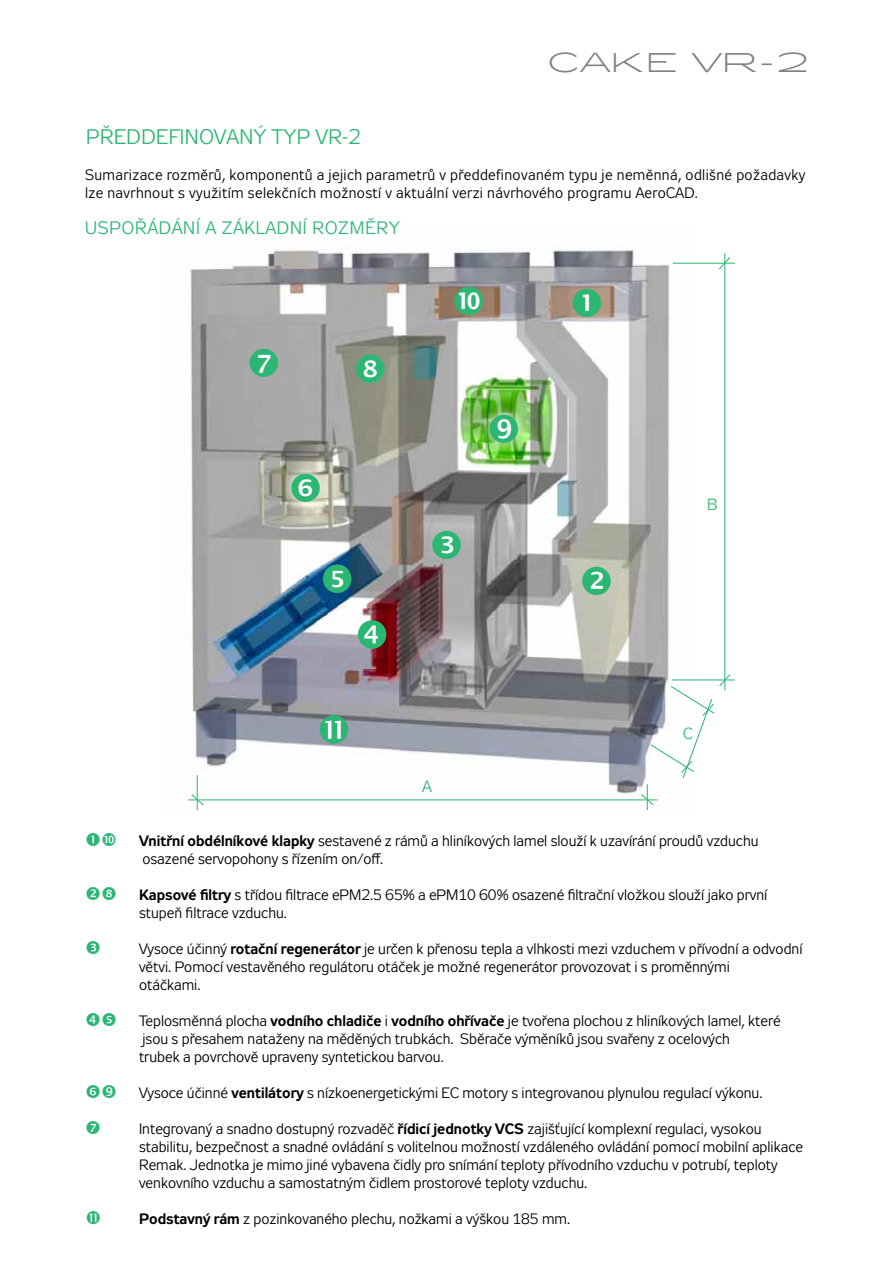
<style>
.page{position:relative;width:893px;height:1263px;background:#fff}
.page>*{position:absolute;margin:0;border:0;box-sizing:border-box;transform-origin:0 0}
.t1{font:27px "Zeppelin 51";letter-spacing:.1em;color:#808285}
.t2{font:21px "Zeppelin 31";letter-spacing:.025em;color:#2bb673}
.t3{font:18px "Zeppelin 31";letter-spacing:.05em;color:#2bb673}
.t4{font:16.05px "Zeppelin 31";color:#2bb673}
.t5{font:15px/18px "Zeppelin 31";color:#000}
.t6{font:15px/18px "Zeppelin 31";letter-spacing:.025em;color:#000}
.s1{font-weight:700}
</style>
<div class="page">
<img style="left:188px;top:246px;width:503px;height:565px">
<svg style="left:358px;top:620px;width:28px;height:29px"></svg>
<div style="left:282px;top:464px;width:47px;height:47px;background:#fff;opacity:.9"></div>
<div style="left:480px;top:405px;width:47px;height:47px;background:#fff;opacity:.9"></div>
<hr style="left:673px;top:263px;width:62px;height:1px;background:#2bb673">
<svg style="left:718px;top:256px;width:13px;height:14px"></svg>
<hr style="left:672px;top:679px;width:63px;height:1px;background:#2bb673">
<hr style="left:197px;top:775px;width:1px;height:35px;background:#2bb673">
<hr style="left:724px;top:253px;width:1px;height:437px;background:#2bb673">
<hr style="left:188px;top:799px;width:469px;height:1px;background:#2bb673">
<svg style="left:190px;top:793px;width:15px;height:13px"></svg>
<svg style="left:640px;top:673px;width:91px;height:137px"></svg>
<svg style="left:87px;top:1211px;width:13px;height:13px"></svg>
<svg style="left:320px;top:715px;width:28px;height:29px"></svg>
<svg style="left:573px;top:288px;width:28px;height:29px"></svg>
<svg style="left:582px;top:566px;width:29px;height:29px"></svg>
<svg style="left:432px;top:530px;width:29px;height:29px"></svg>
<svg style="left:292px;top:473px;width:28px;height:28px"></svg>
<svg style="left:250px;top:348px;width:28px;height:29px"></svg>
<svg style="left:356px;top:354px;width:29px;height:29px"></svg>
<svg style="left:490px;top:414px;width:28px;height:29px"></svg>
<svg style="left:455px;top:286px;width:28px;height:29px"></svg>
<svg style="left:323px;top:564px;width:28px;height:29px"></svg>
<h1 class="t1" style="left:549px;top:48px;width:261px">CAKE VR-2</h1>
<h2 class="t2" style="left:86px;top:125px;width:276px">předdefinovaný typ VR-2</h2>
<p class="t6" style="left:85px;top:167px;width:722px">Sumarizace rozměrů, komponentů a jejich parametrů v předdefinovaném typu je neměnná, odlišné požadavky lze navrhnout s využitím selekčních možností v aktuální verzi návrhového programu AeroCAD.</p>
<p class="t3" style="left:85px;top:218px;width:316px">uspořádání a základní rozměry</p>
<p class="t4" style="left:422px;top:778px;width:11px">A</p>
<p class="t4" style="left:707px;top:496px;width:12px">B</p>
<p class="t4" style="left:683px;top:725px;width:11px">C</p>
<p class="t5" style="left:139px;top:833px;width:621px"><span class="s1">Vnitřní obdélníkové klapky</span> sestavené z rámů a hliníkových lamel slouží k uzavírání proudů vzduchu osazené servopohony s řízením on/off.</p>
<p class="t5" style="left:139px;top:887px;width:630px"><span class="s1">Kapsové filtry</span> s třídou filtrace ePM2.5 65% a ePM10 60% osazené filtrační vložkou slouží jako první stupeň filtrace vzduchu.</p>
<p class="t5" style="left:139px;top:941px;width:665px">Vysoce účinný <span class="s1">rotační regenerátor</span> je určen k přenosu tepla a vlhkosti mezi vzduchem v přívodní a odvodní větvi. Pomocí vestavěného regulátoru otáček je možné regenerátor provozovat i s proměnnými<br>otáčkami.</p>
<p class="t5" style="left:139px;top:1013px;width:643px">Teplosměnná plocha <span class="s1">vodního chladiče</span> i <span class="s1">vodního ohřívače</span> je tvořena plochou z hliníkových lamel, které jsou s přesahem nataženy na měděných trubkách. Sběrače výměníků jsou svařeny z ocelových<br>trubek a povrchově upraveny syntetickou barvou.</p>
<p class="t5" style="left:139px;top:1085px;width:625px">Vysoce účinné <span class="s1">ventilátory</span> s nízkoenergetickými EC motory s integrovanou plynulou regulací výkonu.</p>
<p class="t5" style="left:139px;top:1121px;width:665px">Integrovaný a snadno dostupný rozvaděč <span class="s1">řídicí jednotky VCS</span> zajišťující komplexní regulaci, vysokou stabilitu, bezpečnost a snadné ovládání s volitelnou možností vzdáleného ovládání pomocí mobilní aplikace Remak. Jednotka je mimo jiné vybavena čidly pro snímání teploty přívodního vzduchu v potrubí, teploty venkovního vzduchu a samostatným čidlem prostorové teploty vzduchu.</p>
<p class="t5" style="left:139px;top:1211px;width:433px"><span class="s1">Podstavný rám</span> z pozinkovaného plechu, nožkami a výškou 185 mm.</p>
</div>
